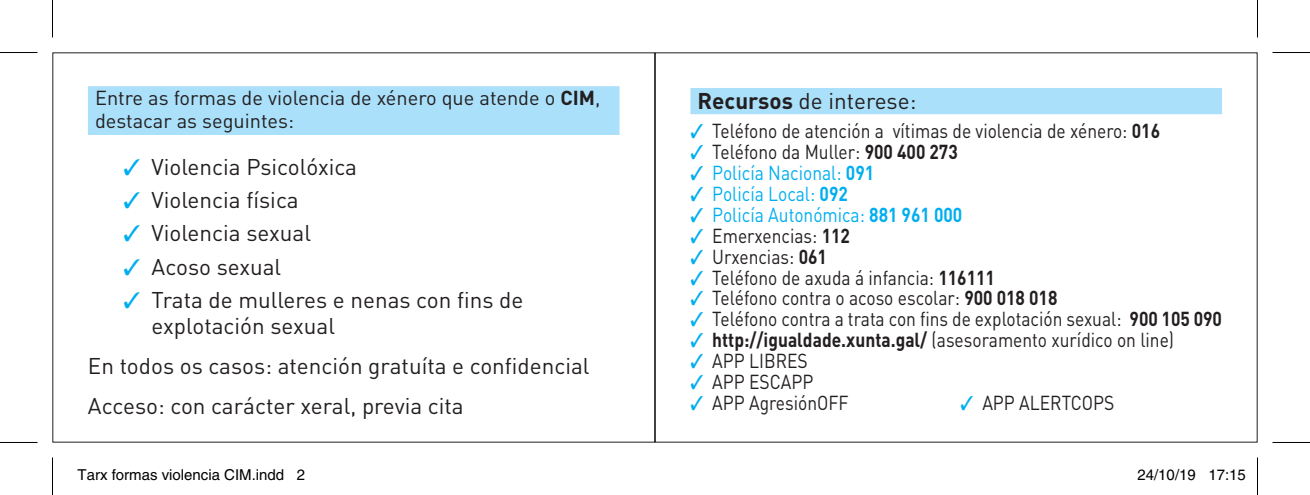
<style>
.page{position:relative;width:1310px;height:495px;background:#fff}
.page>*{position:absolute;margin:0;border:0;box-sizing:border-box;transform-origin:0 0}
.t1{font:22.5px/26px "DIN";color:#231f20}
.t2{font:20px "DIN";color:#231f20;scale:.87 1}
.t3{font:20px "DIN";color:#231f20}
.t4{font:20px "DIN";color:#00aeef;scale:.87 1}
.t5{font:15px "Helvetica";color:#000}
.s1{font-weight:700}
.s2{color:#00aeef}
</style>
<div class="page">
<div style="left:88px;top:86px;width:531px;height:49px;background:#aae0f9"></div>
<div style="left:690px;top:88px;width:532px;height:26px;background:#aae0f9"></div>
<hr style="left:0;top:52px;width:38px;height:1px;background:#000">
<hr style="left:1272px;top:52px;width:38px;height:1px;background:#000">
<hr style="left:0;top:442px;width:38px;height:1px;background:#000">
<hr style="left:1272px;top:442px;width:38px;height:1px;background:#000">
<hr style="left:52px;top:0;width:1px;height:38px;background:#000">
<hr style="left:52px;top:457px;width:1px;height:38px;background:#000">
<hr style="left:1257px;top:0;width:1px;height:38px;background:#000">
<hr style="left:1257px;top:457px;width:1px;height:38px;background:#000">
<div style="left:116px;top:471px;width:8px;height:9px;border:1px solid #fff;border-radius:50%"></div>
<div style="left:117px;top:472px;width:6px;height:7px;border:1px solid #fff;border-radius:50%"></div>
<div style="left:1168px;top:470px;width:5px;height:9px;border:1px solid #fff;border-radius:50%"></div>
<div style="left:1166px;top:469px;width:9px;height:12px;border:1px solid #fff;border-radius:50%"></div>
<svg style="left:1173px;top:471px;width:2px;height:8px"></svg>
<p class="t3" style="left:95px;top:85px;width:507px">Entre as formas de violencia de xénero que atende o <span class="s1">CIM</span>,</p>
<p class="t3" style="left:95px;top:108px;width:200px">destacar as seguintes:</p>
<p class="t1" style="left:123px;top:154px;width:235px"><span class="s2">✓</span> Violencia Psicolóxica</p>
<p class="t1" style="left:123px;top:187px;width:177px"><span class="s2">✓</span> Violencia física</p>
<p class="t1" style="left:123px;top:220px;width:189px"><span class="s2">✓</span> Violencia sexual</p>
<p class="t1" style="left:123px;top:253px;width:159px"><span class="s2">✓</span> Acoso sexual</p>
<p class="t1" style="left:152px;top:286px;width:373px;text-indent:-28px"><span class="s2">✓</span> Trata de mulleres e nenas con fins de explotación sexual</p>
<p class="t1" style="left:88px;top:352px;width:503px">En todos os casos: atención gratuíta e confidencial</p>
<p class="t1" style="left:88px;top:392px;width:377px">Acceso: con carácter xeral, previa cita</p>
<p class="t1" style="left:697px;top:87px;width:220px"><span class="s1">Recursos</span> de interese:</p>
<p class="t2" style="left:690px;top:119px;width:541px"><span class="s2">✓</span> Teléfono de atención a vítimas de violencia de xénero: <span class="s1">016</span></p>
<p class="t2" style="left:690px;top:140px;width:309px"><span class="s2">✓</span> Teléfono da Muller: <span class="s1">900 400 273</span></p>
<p class="t4" style="left:690px;top:160px;width:213px">✓ Policía Nacional: <span class="s1">091</span></p>
<p class="t4" style="left:690px;top:181px;width:183px">✓ Policía Local: <span class="s1">092</span></p>
<p class="t4" style="left:690px;top:202px;width:314px">✓ Policía Autonómica: <span class="s1">881 961 000</span></p>
<p class="t2" style="left:690px;top:223px;width:185px"><span class="s2">✓</span> Emerxencias: <span class="s1">112</span></p>
<p class="t2" style="left:690px;top:244px;width:158px"><span class="s2">✓</span> Urxencias: <span class="s1">061</span></p>
<p class="t2" style="left:690px;top:265px;width:352px"><span class="s2">✓</span> Teléfono de axuda á infancia: <span class="s1">116111</span></p>
<p class="t2" style="left:690px;top:286px;width:423px"><span class="s2">✓</span> Teléfono contra o acoso escolar: <span class="s1">900 018 018</span></p>
<p class="t2" style="left:690px;top:306px;width:612px"><span class="s2">✓</span> Teléfono contra a trata con fins de explotación sexual: <span class="s1">900 105 090</span></p>
<p class="t2" style="left:690px;top:327px;width:557px"><span class="s2">✓</span> <span class="s1">http://igualdade.xunta.gal/</span> (asesoramento xurídico on line)</p>
<p class="t2" style="left:690px;top:348px;width:136px"><span class="s2">✓</span> APP LIBRES</p>
<p class="t2" style="left:690px;top:369px;width:143px"><span class="s2">✓</span> APP ESCAPP</p>
<p class="t2" style="left:690px;top:390px;width:183px"><span class="s2">✓</span> APP AgresiónOFF</p>
<p class="t2" style="left:960px;top:390px;width:178px"><span class="s2">✓</span> APP ALERTCOPS</p>
<p class="t5" style="left:78px;top:466px;width:229px">Tarx formas violencia CIM.indd 2</p>
<p class="t5" style="left:1137px;top:466px;width:110px">24/10/19 17:15</p>
</div>
